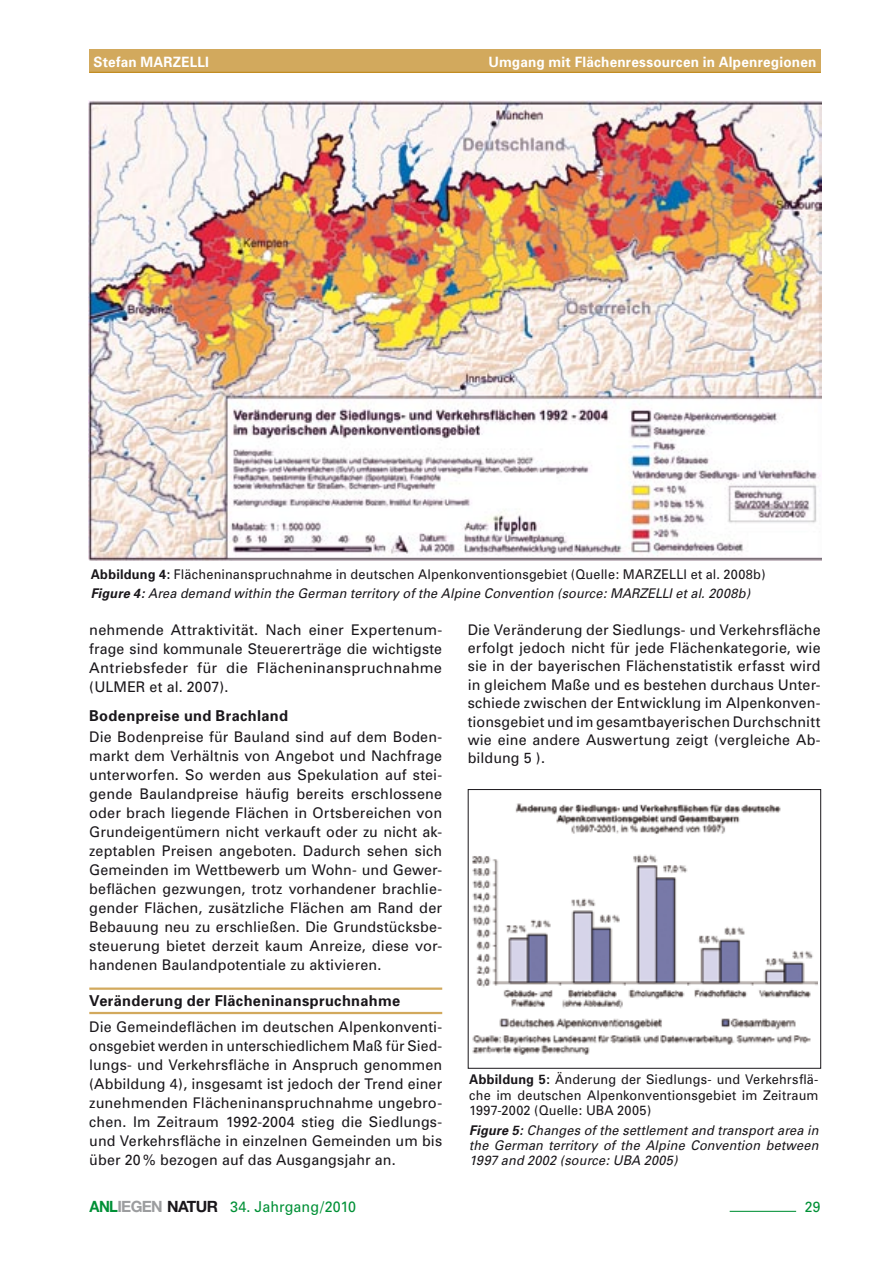
<style>
.page{position:relative;width:893px;height:1263px;background:#fff}
.page>*{position:absolute;margin:0;border:0;box-sizing:border-box;transform-origin:0 0}
.t1{font:700 15px "Univers";letter-spacing:.025em;color:#1a171b}
.t2{font:15px "Univers";color:#009036;scale:.95 1}
.t3{font:14.7px/19px "Univers";letter-spacing:.01em;color:#1a171b;text-align:justify}
.t4{font:14.7px "Univers";color:#009036;scale:.95 1}
.t5{font:700 14.25px "Univers";letter-spacing:.015em;color:#fff;scale:.95 1}
.t6{font:italic 13.35px/15.3px "Univers";letter-spacing:.01em;color:#1a171b;scale:.95 1}
.t7{font:13.35px/15.3px "Univers";letter-spacing:.015em;color:#1a171b;text-align:justify;scale:.95 1}
.s1{font-weight:700}
.s2{font-style:normal}
.s3{font-family:"Helvetica Neue";font-weight:700;font-size:15.6px}
.s4{font-family:"Helvetica Neue";font-weight:700;font-size:15.6px;color:#9c9d9f}
.s5{font-family:"Helvetica Neue";font-weight:700;font-size:15.6px;color:#1a171b}
</style>
<div class="page">
<div style="left:89px;top:49px;width:732px;height:23px;background:#d2a95d"></div>
<hr style="left:730px;top:1211px;width:66px;height:1px;background:#009036">
<hr style="left:89px;top:72px;width:732px;height:1px;background:#be8614">
<hr style="left:89px;top:987px;width:353px;height:3px;background:#d2a95d">
<hr style="left:89px;top:1012px;width:353px;height:2px;background:#d2a95d">
<img style="left:88px;top:100px;width:733px;height:460px">
<img style="left:472px;top:803px;width:345px;height:252px">
<div style="left:468px;top:789px;width:353px;height:280px;border:1px solid #1a171b"></div>
<p class="t5" style="left:94px;top:53px;width:74px">Stefan marz</p>
<p class="t5" style="left:181px;top:53px;width:29px">elli</p>
<p class="t5" style="left:488px;top:53px;width:347px">Umgang mit Flächenressourcen in Alpenregionen</p>
<p class="t7" style="left:91px;top:566px;width:570px"><span class="s1">Abbildung 4:</span> Flächeninanspruchnahme in deutschen Alpenkonventionsgebiet (Quelle: MARZELLI</p>
<p class="t6" style="left:91px;top:564px;width:712px;line-height:19.5px;text-indent:600px"><span class="s2">et al. 2008b)<br></span><span class="s1">Figure 4:</span> Area demand within the German territory of the Alpine Convention (source: MARZELLI et al. 2008b)</p>
<p class="t3" style="left:89px;top:620px;width:354px">nehmende Attraktivität. Nach einer Expertenum&shy;frage sind kommunale Steuererträge die wichtigste Antriebsfeder für die Flächeninanspruchnahme (ULMER</p>
<p class="t3" style="left:150px;top:677px;width:80px">et al. 2007).</p>
<p class="t1" style="left:89px;top:707px;width:200px">Bodenpreise und Brachland</p>
<p class="t3" style="left:89px;top:728px;width:354px">Die Bodenpreise für Bauland sind auf dem Boden&shy;markt dem Verhältnis von Angebot und Nachfrage unterworfen. So werden aus Spekulation auf stei&shy;gende Baulandpreise häufig bereits erschlossene oder brach liegende Flächen in Ortsbereichen von Grundeigentümern nicht verkauft oder zu nicht ak&shy;zeptablen Preisen angeboten. Dadurch sehen sich Gemeinden im Wettbewerb um Wohn- und Gewer&shy;beflächen gezwungen, trotz vorhandener brachlie&shy;gender Flächen, zusätzliche Flächen am Rand der Bebauung neu zu erschließen. Die Grundstücksbe&shy;steuerung bietet derzeit kaum Anreize, diese vor&shy;handenen Baulandpotentiale zu aktivieren.</p>
<p class="t1" style="left:89px;top:991px;width:312px">Veränderung der Flächeninanspruchnahme</p>
<p class="t3" style="left:89px;top:1017px;width:354px">Die Gemeindeflächen im deutschen Alpenkonventi&shy;onsgebiet werden in unterschiedlichem Maß für Sied&shy;lungs- und Verkehrsfläche in Anspruch genommen (Abbildung 4), insgesamt ist jedoch der Trend einer zunehmenden Flächeninanspruchnahme ungebro&shy;chen. I m Zeitraum 1992-2004 stieg die Siedlungs&shy;und Verkehrsfläche in einzelnen Gemeinden um bis über 20 % bezogen auf das Ausgangsjahr an.</p>
<p class="t2" style="left:89px;top:1198px;width:282px"><span class="s3">ANL</span><span class="s4">IEGEN</span> <span class="s5">NATUR</span> 34. Jahrgang/2010</p>
<p class="t3" style="left:468px;top:620px;width:354px;line-height:18.5px">Die Veränderung der Siedlungs- und Verkehrsfläche erfolgt jedoch nicht für jede Flächenkategorie, wie sie in der bayerischen Flächenstatistik erfasst wird in gleichem Maße und es bestehen durchaus Unter&shy;schiede zwischen der Entwicklung im Alpenkonven&shy;tionsgebiet und im gesamtbayerischen Durchschnitt wie eine andere Auswertung zeigt (vergleiche Ab&shy;bildung 5 ).</p>
<p class="t7" style="left:469px;top:1072px;width:369px"><span class="s1">Abbildung 5:</span> Änderung der Siedlungs- und Verkehrsflä&shy;che im deutschen Alpenkonventionsgebiet im Zeitraum 1997-2002 (Quelle: UBA 2005)</p>
<p class="t6" style="left:469px;top:1122px;width:369px;text-align:justify"><span class="s1">Figure 5:</span> Changes of the settlement and transport area in the German territory of the Alpine Convention between 1997 and 2002 (source: UBA 2005)</p>
<p class="t4" style="left:805px;top:1198px;width:18px">29</p>
</div>
